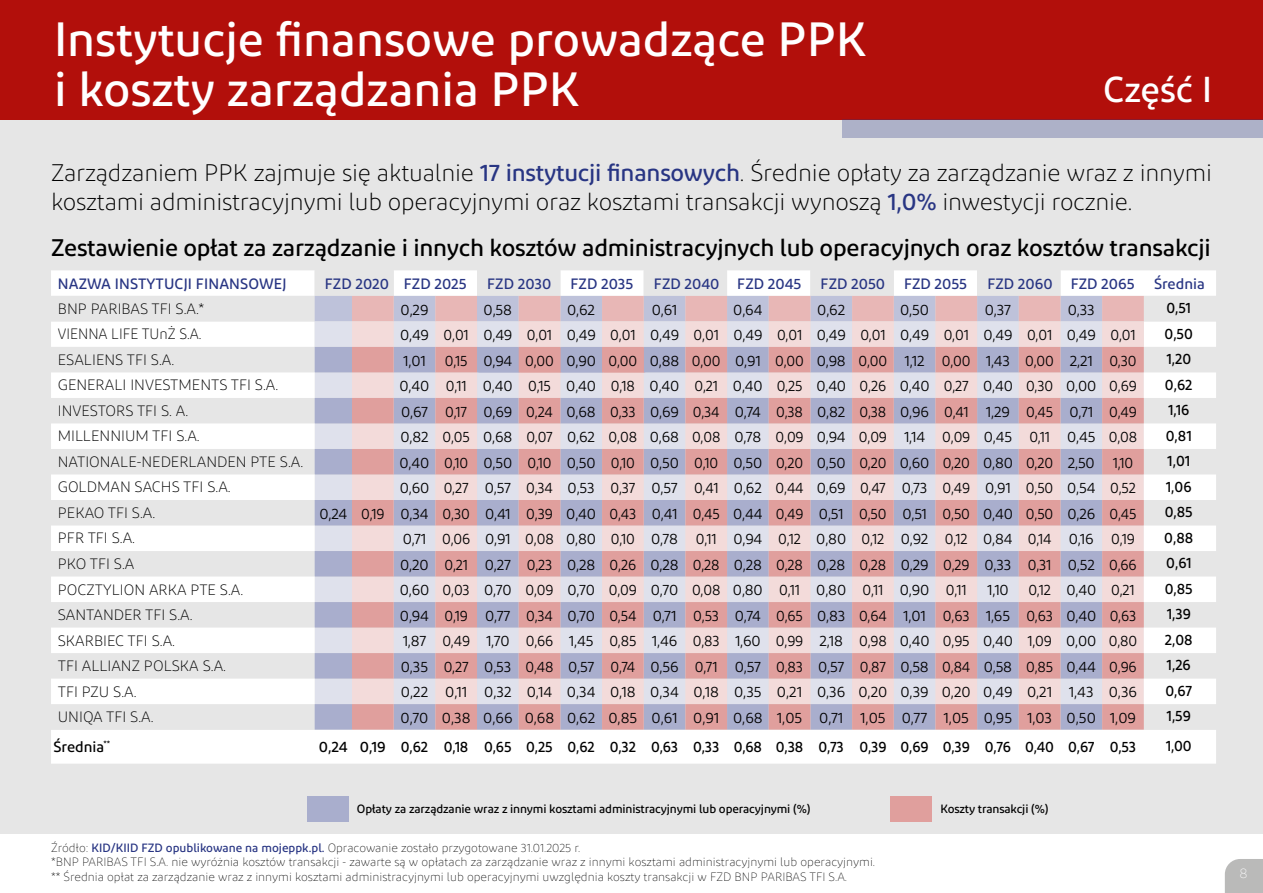
<style>
.page{position:relative;width:1263px;height:893px;background:#fff}
.page>*{position:absolute;margin:0;border:0;box-sizing:border-box;transform-origin:0 0}
.t1{font:500 48px/49.5px "Diodrum Cyrillic";color:#fff}
.t2{font:500 36px "Diodrum Cyrillic";color:#fff}
.t3{font:300 24px/28.8px "Diodrum Cyrillic";letter-spacing:-.01em;color:#000}
.t4{font:500 24px "Diodrum Cyrillic";letter-spacing:-.01em;color:#000}
.t5{font:15px "Diodrum Cyrillic";letter-spacing:-.01em;color:#000}
.t6{font:300 15px "Diodrum Cyrillic";color:#000}
.t7{font:500 15px "Diodrum Cyrillic";color:#283583}
.t8{font:500 15px "Diodrum Cyrillic";letter-spacing:-.01em;color:#000}
.t9{font:15px "Diodrum Cyrillic";letter-spacing:-.01em;color:#000;scale:.95 1}
.t10{font:500 15px "Diodrum Cyrillic";letter-spacing:-.01em;color:#000;scale:.95 1}
.t11{font:300 15px "Diodrum Cyrillic";color:#000;scale:.95 1}
.t12{font:200 13.8px "Diodrum Cyrillic";color:#fff}
.t13{font:200 12px/14.4px "Diodrum Cyrillic";color:#000}
.t14{font:500 12px "Diodrum Cyrillic";letter-spacing:-.01em;color:#000}
.s1{font-weight:500;color:#283583}
</style>
<div class="page">
<div style="left:0;top:108px;width:1263px;height:725px;background:#e6e6e6"></div>
<div style="left:307px;top:796px;width:41px;height:25px;background:#a9aecd"></div>
<div style="left:890px;top:796px;width:42px;height:25px;background:#e09f9d"></div>
<svg style="left:1225px;top:859px;width:38px;height:34px"></svg>
<div style="left:0;top:0;width:1263px;height:119px;background:#b20f0b"></div>
<div style="left:842px;top:119px;width:421px;height:19px;background:#adb1c8"></div>
<div style="left:51px;top:270px;width:1165px;height:494px;background:#fff"></div>
<svg style="left:51px;top:296px;width:1165px;height:434px"></svg>
<svg style="left:315px;top:270px;width:829px;height:51px"></svg>
<svg style="left:352px;top:321px;width:792px;height:26px;fill:#eedbda"></svg>
<svg style="left:352px;top:347px;width:792px;height:383px;background:#c6a6b4"></svg>
<svg style="left:51px;top:372px;width:1165px;height:332px"></svg>
<h1 class="t1" style="left:54px;top:14px;width:814px">Instytucje finansowe prowadzące PPK i koszty zarządzania PPK</h1>
<h2 class="t2" style="left:1103px;top:66px;width:110px">Część I</h2>
<h3 class="t3" style="left:51px;top:158px;width:1162px">Zarządzaniem PPK zajmuje się aktualnie <span class="s1">17 instytucji finansowych</span>. Średnie opłaty za zarządzanie wraz z innymi kosztami administracyjnymi lub operacyjnymi oraz kosztami transakcji wynoszą <span class="s1">1,0%</span> inwestycji rocznie.</h3>
<h3 class="t4" style="left:51px;top:232px;width:1161px">Zestawienie opłat za zarządzanie i innych kosztów administracyjnych lub operacyjnych oraz kosztów transakcji</h3>
<p class="t7" style="left:58px;top:274px;width:230px">NAZWA INSTYTUCJI FINANSOWEJ</p>
<p class="t7" style="left:325px;top:274px;width:143px">FZD 2020 FZD 2025</p>
<p class="t7" style="left:487px;top:274px;width:66px">FZD 2030</p>
<p class="t7" style="left:571px;top:274px;width:64px">FZD 2035</p>
<p class="t7" style="left:654px;top:274px;width:149px">FZD 2040 FZD 2045</p>
<p class="t7" style="left:821px;top:274px;width:66px">FZD 2050</p>
<p class="t7" style="left:904px;top:274px;width:65px">FZD 2055</p>
<p class="t7" style="left:987px;top:274px;width:149px">FZD 2060 FZD 2065</p>
<p class="t7" style="left:1154px;top:274px;width:52px">Średnia</p>
<p class="t6" style="left:58px;top:300px;width:148px">BNP PARIBAS TFI S.A.*</p>
<p class="t5" style="left:401px;top:300px;width:29px">0,29</p>
<p class="t5" style="left:484px;top:300px;width:30px">0,58</p>
<p class="t5" style="left:567px;top:300px;width:29px">0,62</p>
<p class="t5" style="left:652px;top:300px;width:27px">0,61</p>
<p class="t5" style="left:733px;top:300px;width:31px">0,64</p>
<p class="t5" style="left:817px;top:300px;width:29px">0,62</p>
<p class="t5" style="left:900px;top:300px;width:30px">0,50</p>
<p class="t5" style="left:985px;top:300px;width:27px">0,37</p>
<p class="t5" style="left:1068px;top:300px;width:28px">0,33</p>
<p class="t10" style="left:1166px;top:299px;width:27px">0,51</p>
<p class="t11" style="left:58px;top:325px;width:153px">VIENNA LIFE TUnŻ S.A.</p>
<p class="t5" style="left:400px;top:325px;width:737px">0,49 0,01 0,49 0,01 0,49 0,01 0,49 0,01 0,49 0,01 0,49 0,01 0,49 0,01 0,49 0,01 0,49 0,01</p>
<p class="t10" style="left:1164px;top:324px;width:31px">0,50</p>
<p class="t6" style="left:58px;top:351px;width:118px">ESALIENS TFI S.A.</p>
<p class="t5" style="left:403px;top:351px;width:24px">1,01</p>
<p class="t9" style="left:445px;top:351px;width:730px">0,15 0,94 0,00 0,90 0,00 0,88 0,00 0,91 0,00 0,98 0,00 1,12 0,00 1,43 0,00 2,21 0,30</p>
<p class="t10" style="left:1166px;top:350px;width:28px">1,20</p>
<p class="t6" style="left:58px;top:376px;width:222px">GENERALI INVESTMENTS TFI S.A.</p>
<p class="t5" style="left:400px;top:377px;width:738px">0,40 0,11 0,40 0,15 0,40 0,18 0,40 0,21 0,40 0,25 0,40 0,26 0,40 0,27 0,40 0,30 0,00 0,69</p>
<p class="t10" style="left:1165px;top:375px;width:31px">0,62</p>
<p class="t6" style="left:58px;top:402px;width:132px">INVESTORS TFI S. A.</p>
<p class="t5" style="left:401px;top:402px;width:737px">0,67 0,17 0,69 0,24 0,68 0,33 0,69 0,34 0,74 0,38 0,82 0,38 0,96 0,41 1,29 0,45 0,71 0,49</p>
<p class="t10" style="left:1168px;top:401px;width:24px">1,16</p>
<p class="t6" style="left:58px;top:427px;width:143px">MILLENNIUM TFI S.A.</p>
<p class="t5" style="left:400px;top:428px;width:738px">0,82 0,05 0,68 0,07 0,62 0,08 0,68 0,08 0,78 0,09 0,94 0,09 1,14 0,09 0,45 0,11 0,45 0,08</p>
<p class="t10" style="left:1166px;top:426px;width:29px">0,81</p>
<p class="t6" style="left:58px;top:453px;width:247px">NATIONALE-NEDERLANDEN PTE S.A.</p>
<p class="t5" style="left:400px;top:453px;width:735px">0,40 0,10 0,50 0,10 0,50 0,10 0,50 0,10 0,50 0,20 0,50 0,20 0,60 0,20 0,80 0,20 2,50 1,10</p>
<p class="t10" style="left:1167px;top:452px;width:26px">1,01</p>
<p class="t6" style="left:58px;top:478px;width:174px">GOLDMAN SACHS TFI S.A.</p>
<p class="t5" style="left:400px;top:479px;width:738px">0,60 0,27 0,57 0,34 0,53 0,37 0,57 0,41 0,62 0,44 0,69 0,47 0,73 0,49 0,91 0,50 0,54 0,52</p>
<p class="t10" style="left:1166px;top:477px;width:29px">1,06</p>
<p class="t6" style="left:58px;top:504px;width:99px">PEKAO TFI S.A.</p>
<p class="t5" style="left:319px;top:504px;width:818px">0,24 0,19 0,34 0,30 0,41 0,39 0,40 0,43 0,41 0,45 0,44 0,49 0,51 0,50 0,51 0,50 0,40 0,50 0,26 0,45</p>
<p class="t10" style="left:1165px;top:503px;width:31px">0,85</p>
<p class="t6" style="left:58px;top:529px;width:79px">PFR TFI S.A.</p>
<p class="t5" style="left:403px;top:530px;width:733px">0,71 0,06 0,91 0,08 0,80 0,10 0,78 0,11 0,94 0,12 0,80 0,12 0,92 0,12 0,84 0,14 0,16 0,19</p>
<p class="t10" style="left:1164px;top:528px;width:32px">0,88</p>
<p class="t6" style="left:58px;top:555px;width:78px">PKO TFI S.A</p>
<p class="t5" style="left:400px;top:555px;width:738px">0,20 0,21 0,27 0,23 0,28 0,26 0,28 0,28 0,28 0,28 0,28 0,28 0,29 0,29 0,33 0,31 0,52 0,66</p>
<p class="t10" style="left:1166px;top:554px;width:28px">0,61</p>
<p class="t6" style="left:58px;top:580px;width:187px">POCZTYLION ARKA PTE S.A.</p>
<p class="t5" style="left:400px;top:581px;width:568px">0,60 0,03 0,70 0,09 0,70 0,09 0,70 0,08 0,80 0,11 0,80 0,11 0,90 0,11</p>
<p class="t5" style="left:987px;top:581px;width:23px">1,10</p>
<p class="t9" style="left:1028px;top:581px;width:113px">0,12 0,40 0,21</p>
<p class="t10" style="left:1165px;top:579px;width:31px">0,85</p>
<p class="t6" style="left:58px;top:606px;width:136px">SANTANDER TFI S.A.</p>
<p class="t5" style="left:400px;top:606px;width:738px">0,94 0,19 0,77 0,34 0,70 0,54 0,71 0,53 0,74 0,65 0,83 0,64 1,01 0,63 1,65 0,63 0,40 0,63</p>
<p class="t10" style="left:1167px;top:605px;width:27px">1,39</p>
<p class="t6" style="left:58px;top:631px;width:119px">SKARBIEC TFI S.A.</p>
<p class="t5" style="left:403px;top:632px;width:736px">1,87 0,49 1,70 0,66 1,45 0,85 1,46 0,83 1,60 0,99 2,18 0,98 0,40 0,95 0,40 1,09 0,00 0,80</p>
<p class="t10" style="left:1165px;top:630px;width:31px">2,08</p>
<p class="t6" style="left:58px;top:657px;width:170px">TFI ALLIANZ POLSKA S.A.</p>
<p class="t5" style="left:401px;top:657px;width:737px">0,35 0,27 0,53 0,48 0,57 0,74 0,56 0,71 0,57 0,83 0,57 0,87 0,58 0,84 0,58 0,85 0,44 0,96</p>
<p class="t10" style="left:1166px;top:656px;width:27px">1,26</p>
<p class="t6" style="left:58px;top:682px;width:80px">TFI PZU S.A.</p>
<p class="t5" style="left:401px;top:683px;width:738px">0,22 0,11 0,32 0,14 0,34 0,18 0,34 0,18 0,35 0,21 0,36 0,20 0,39 0,20 0,49 0,21 1,43 0,36</p>
<p class="t10" style="left:1165px;top:681px;width:30px">0,67</p>
<p class="t6" style="left:58px;top:708px;width:97px">UNIQA TFI S.A.</p>
<p class="t5" style="left:401px;top:708px;width:737px">0,70 0,38 0,66 0,68 0,62 0,85 0,61 0,91 0,68 1,05 0,71 1,05 0,77 1,05 0,95 1,03 0,50 1,09</p>
<p class="t10" style="left:1166px;top:707px;width:27px">1,59</p>
<p class="t8" style="left:53px;top:737px;width:58px">Średnia<sup>**</sup></p>
<p class="t8" style="left:319px;top:737px;width:819px">0,24 0,19 0,62 0,18 0,65 0,25 0,62 0,32 0,63 0,33 0,68 0,38 0,73 0,39 0,69 0,39 0,76 0,40 0,67 0,53</p>
<p class="t10" style="left:1166px;top:737px;width:29px">1,00</p>
<p class="t6" style="left:570px;top:352px;width:18px">14</p>
<p class="t11" style="left:611px;top:352px;width:21px">0,2</p>
<p class="t14" style="left:357px;top:802px;width:455px">Opłaty za zarządzanie wraz z innymi kosztami administracyjnymi lub operacyjnymi (%)</p>
<p class="t14" style="left:940px;top:802px;width:110px">Koszty transakcji (%)</p>
<p class="t13" style="left:51px;top:840px;width:825px">Źródło: <span class="s1">KID/KIID FZD opublikowane na mojeppk.pl.</span> Opracowanie zostało przygotowane 31.01.2025 r.<br>*BNP PARIBAS TFI S.A. nie wyróżnia kosztów transakcji - zawarte są w opłatach za zarządzanie wraz z innymi kosztami administracyjnymi lub operacyjnymi. ** Średnia opłat za zarządzanie wraz z innymi kosztami administracyjnymi lub operacyjnymi uwzględnia koszty transakcji w FZD BNP PARIBAS TFI S.A.</p>
<p class="t12" style="left:1239px;top:865px;width:10px">8</p>
</div>
